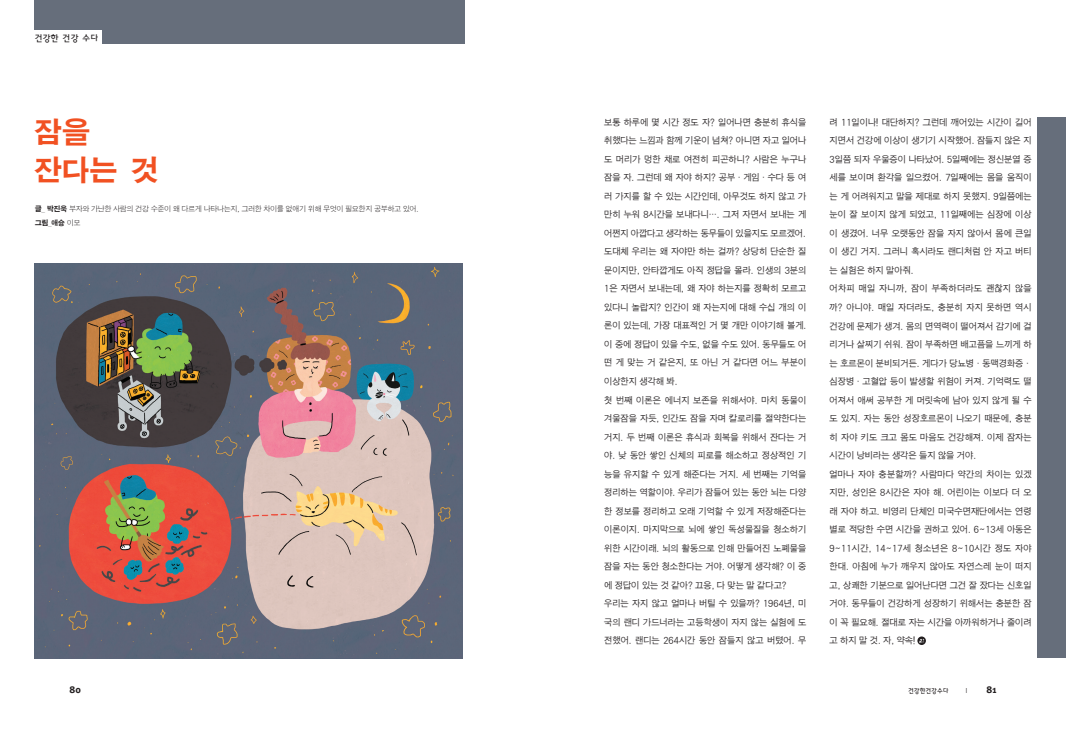
<style>
.page{position:relative;width:1066px;height:729px;background:#fff}
.page>*{position:absolute;margin:0;border:0;box-sizing:border-box;transform-origin:0 0}
.t1{font:30px/38px "SM3 K Gothic";color:#f15122}
.t2{font:10px "Metaplubolrom";color:#231f20}
.t3{font:9.2px/18.5px "SM3 J Gothic 02";letter-spacing:-.07em;color:#231f20;scale:.96 1}
.t4{font:9px "YDIYGO230 KS Cpc EUC H";letter-spacing:-.1em;color:#231f20}
.t5{font:7.5px "SM3 J Gothic 01";letter-spacing:-.07em;color:#231f20;scale:.96 1}
.t6{font:7.5px "SM3 K Gothic";color:#231f20;scale:.96 1}
.t7{font:6.7px "YDIYGO230 KS Cpc EUC H";letter-spacing:-.1em;color:#231f20;scale:.96 1}
.s1{font-family:"SM3 J Gothic 03"}
.s2{font-family:"SM3 K Gothic"}
.s3{font-family:"SM3 J Gothic 01"}
.s4{font-family:"SM3 K Gothic";font-size:5px}
</style>
<div class="page">
<img style="left:34px;top:264px;width:428px;height:394px">
<svg style="left:917px;top:636px;width:9px;height:9px"></svg>
<svg style="left:919px;top:639px;width:5px;height:3px"></svg>
<div style="left:1037px;top:117px;width:29px;height:541px;background:#666e7b"></div>
<div style="left:34px;top:0;width:431px;height:30px;background:#666e7b"></div>
<div style="left:103px;top:22px;width:362px;height:22px;background:#666e7b"></div>
<p class="t4" style="left:34px;top:34px;width:66px">건강한 건강 수다</p>
<h1 class="t1" style="left:33px;top:114px;width:129px">잠을 잔다는 것</h1>
<p class="t3" style="left:604px;top:113px;width:213px">보통 하루에 몇 시간 정도 자? 일어나면 충분히 휴식을 취했다는 느낌과 함께 기운이 넘쳐? 아니면 자고 일어나 도 머리가 멍한 채로 여전히 피곤하니? 사람은 누구나 잠을 자. 그런데 왜 자야 하지? 공부<span class="s1">・</span>게임<span class="s1">・</span>수다 등 여 러 가지를 할 수 있는 시간인데, 아무것도 하지 않고 가 만히 누워 8시간을 보내다니…. 그저 자면서 보내는 게 어쩐지 아깝다고 생각하는 동무들이 있을지도 모르겠어. 도대체 우리는 왜 자야만 하는 걸까? 상당히 단순한 질 문이지만, 안타깝게도 아직 정답을 몰라. 인생의 3분의<br>1은 자면서 보내는데, 왜 자야 하는지를 정확히 모르고 있다니 놀랍지? 인간이 왜 자는지에 대해 수십 개의 이 론이 있는데, 가장 대표적인 거 몇 개만 이야기해 볼게. 이 중에 정답이 있을 수도, 없을 수도 있어. 동무들도 어 떤 게 맞는 거 같은지, 또 아닌 거 같다면 어느 부분이 이상한지 생각해 봐.<br>첫 번째 이론은 에너지 보존을 위해서야. 마치 동물이 겨울잠을 자듯, 인간도 잠을 자며 칼로리를 절약한다는 거지. 두 번째 이론은 휴식과 회복을 위해서 잔다는 거 야. 낮 동안 쌓인 신체의 피로를 해소하고 정상적인 기 능을 유지할 수 있게 해준다는 거지. 세 번째는 기억을 정리하는 역할이야. 우리가 잠들어 있는 동안 뇌는 다양 한 정보를 정리하고 오래 기억할 수 있게 저장해준다는 이론이지. 마지막으로 뇌에 쌓인 독성물질을 청소하기 위한 시간이래. 뇌의 활동으로 인해 만들어진 노폐물을 잠을 자는 동안 청소한다는 거야. 어떻게 생각해? 이 중 에 정답이 있는 것 같아? 끄응, 다 맞는 말 같다고? 우리는 자지 않고 얼마나 버틸 수 있을까? 1964년, 미 국의 랜디 가드너라는 고등학생이 자지 않는 실험에 도 전했어. 랜디는 264시간 동안 잠들지 않고 버텼어. 무</p>
<p class="t3" style="left:829px;top:113px;width:213px">려 11일이나! 대단하지? 그런데 깨어있는 시간이 길어 지면서 건강에 이상이 생기기 시작했어. 잠들지 않은 지<br>3일쯤 되자 우울증이 나타났어. 5일째에는 정신분열 증 세를 보이며 환각을 일으켰어. 7일째에는 몸을 움직이 는 게 어려워지고 말을 제대로 하지 못했지. 9일쯤에는 눈이 잘 보이지 않게 되었고, 11일째에는 심장에 이상 이 생겼어. 너무 오랫동안 잠을 자지 않아서 몸에 큰일 이 생긴 거지. 그러니 혹시라도 랜디처럼 안 자고 버티 는 실험은 하지 말아줘.<br>어차피 매일 자니까, 잠이 부족하더라도 괜찮지 않을 까? 아니야. 매일 자더라도, 충분히 자지 못하면 역시 건강에 문제가 생겨. 몸의 면역력이 떨어져서 감기에 걸 리거나 살찌기 쉬워. 잠이 부족하면 배고픔을 느끼게 하 는 호르몬이 분비되거든. 게다가 당뇨병·동맥경화증· 심장병·고혈압 등이 발생할 위험이 커져. 기억력도 떨 어져서 애써 공부한 게 머릿속에 남아 있지 않게 될 수 도 있지. 자는 동안 성장호르몬이 나오기 때문에, 충분 히 자야 키도 크고 몸도 마음도 건강해져. 이제 잠자는 시간이 낭비라는 생각은 들지 않을 거야.<br>얼마나 자야 충분할까? 사람마다 약간의 차이는 있겠 지만, 성인은 8시간은 자야 해. 어린이는 이보다 더 오 래 자야 하고. 비영리 단체인 미국수면재단에서는 연령 별로 적당한 수면 시간을 권하고 있어. 6~13세 아동은<br>9~11시간, 14~17세 청소년은 8~10시간 정도 자야 한대. 아침에 누가 깨우지 않아도 자연스레 눈이 떠지 고, 상쾌한 기분으로 일어난다면 그건 잘 잤다는 신호일 거야. 동무들이 건강하게 성장하기 위해서는 충분한 잠 이 꼭 필요해. 절대로 자는 시간을 아까워하거나 줄이려 고 하지 말 것. 자, 약속!</p>
<p class="t5" style="left:35px;top:205px;width:402px"><span class="s2">글_ 박진욱</span> 부자와 가난한 사람의 건강 수준이 왜 다르게 나타나는지, 그러한 차이를 없애기 위해 무엇이 필요한지 공부하고 있어.</p>
<p class="t6" style="left:35px;top:218px;width:49px">그림_애슝 <span class="s3">이모</span></p>
<p class="t2" style="left:69px;top:684px;width:13px">80</p>
<p class="t7" style="left:908px;top:687px;width:44px">건강한건강수다</p>
<p class="t2" style="left:964px;top:684px;width:34px"><span class="s4">—</span> 81</p>
</div>
